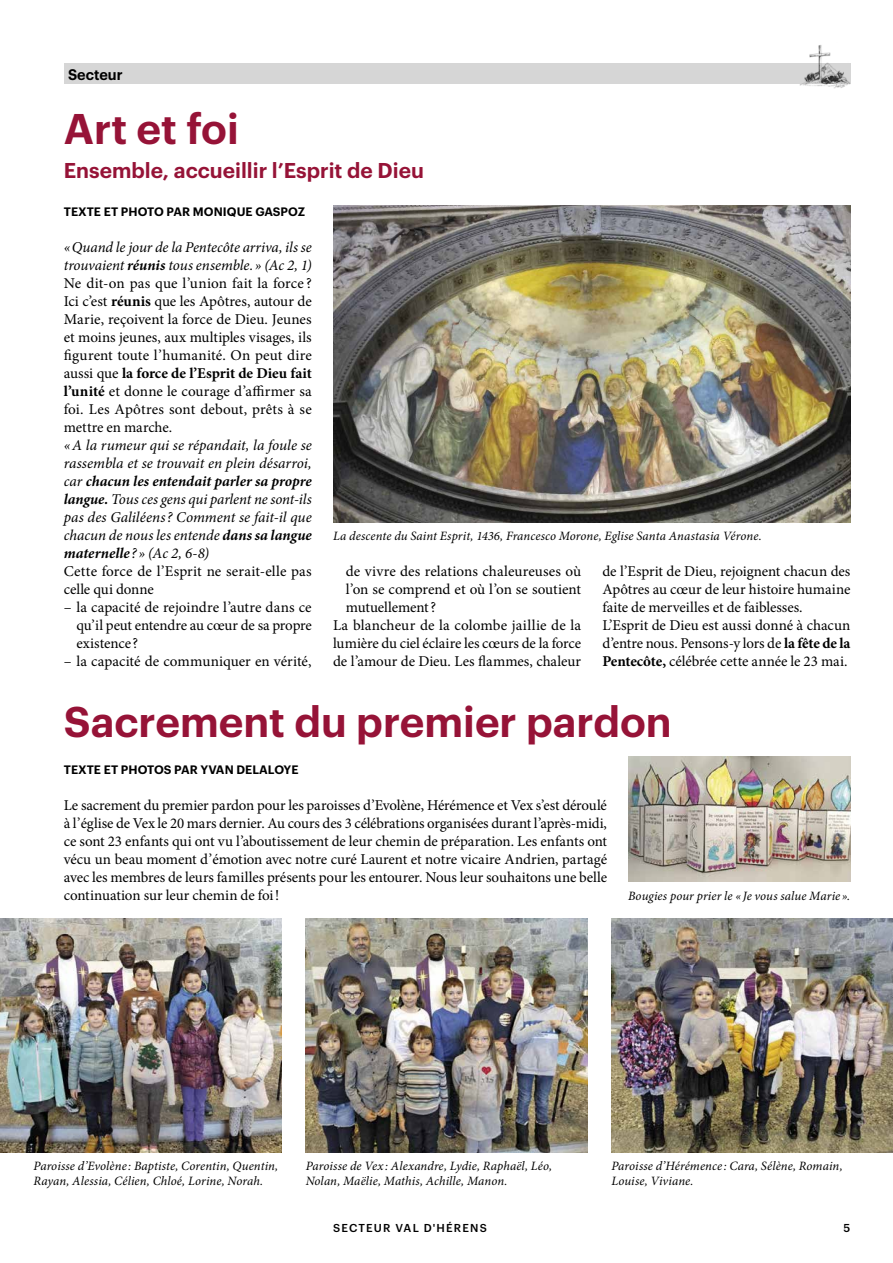
<style>
.page{position:relative;width:893px;height:1263px;background:#fff}
.page>*{position:absolute;margin:0;border:0;box-sizing:border-box;transform-origin:0 0}
.t1{font:600 42px "Graphik";color:#961337}
.t2{font:600 21px "Graphik";color:#961337}
.t3{font:15px/18px "Minion Pro";letter-spacing:-.005em;color:#000;text-align:justify}
.t4{font:italic 15px/18px "Minion Pro";color:#000}
.t5{font:600 15px "Graphik";color:#000;scale:.96 1}
.t6{font:italic 12.75px/15px "Minion Pro";letter-spacing:.005em;color:#000}
.t7{font:600 12px "Graphik";letter-spacing:.005em;color:#000}
.t8{font:500 11.25px "Graphik";letter-spacing:.105em;color:#000}
.s1{font-style:italic}
.s2{font-weight:700;font-style:italic}
.s3{font-weight:700}
.s4{font-style:normal}
</style>
<div class="page">
<div style="left:64px;top:64px;width:786px;height:20px;background:#d6d6d6"></div>
<img style="left:796px;top:45px;width:55px;height:44px">
<img style="left:333px;top:205px;width:517px;height:317px">
<img style="left:0;top:918px;width:282px;height:234px">
<img style="left:306px;top:918px;width:281px;height:234px">
<img style="left:611px;top:918px;width:282px;height:234px">
<img style="left:628px;top:756px;width:222px;height:126px">
<p class="t5" style="left:68px;top:63px;width:58px">Secteur</p>
<h1 class="t1" style="left:64px;top:97px;width:177px">Art et foi</h1>
<h2 class="t2" style="left:64px;top:155px;width:362px">Ensemble, accueillir l’Esprit de Dieu</h2>
<p class="t7" style="left:64px;top:202px;width:243px">TEXTE ET PHOTO PAR MONIQUE GASPOZ</p>
<p class="t3" style="left:64px;top:238px;width:250px"><span class="s1">«Quand le jour de la Pentecôte arriva, ils se trouvaient</span> <span class="s2">réunis</span> <span class="s1">tous ensemble.» (Ac 2, 1)<br></span>Ne dit-on pas que l’union fait la force ?<br>Ici c’est <span class="s3">réunis</span> que les Apôtres, autour de Marie, reçoivent la force de Dieu. Jeunes et moins jeunes, aux multiples visages, ils figurent toute l’humanité. On peut dire aussi que <span class="s3">la force de l’Esprit de Dieu fait l’unité</span> et donne le courage d’affirmer sa foi. Les Apôtres sont debout, prêts à se mettre en marche.</p>
<p class="t4" style="left:64px;top:436px;width:250px">«A la rumeur qui se répandait, la foule se rassembla et se trouvait en plein désarroi, car <span class="s3">chacun les entendait parler sa propre langue.</span> Tous ces gens qui parlent ne sont-ils pas des Galiléens? Comment se fait-il que chacun de nous les entende <span class="s3">dans sa langue maternelle</span>?» (Ac 2, 6-8)<br><span class="s4">Cette force de l’Esprit ne serait-elle pas celle qui donne</span></p>
<p class="t3" style="left:77px;top:598px;width:237px;text-indent:-13px">– la capacité de rejoindre l’autre dans ce qu’il peut entendre au cœur de sa propre existence?</p>
<p class="t3" style="left:64px;top:652px;width:249px">– la capacité de communiquer en vérité,</p>
<p class="t6" style="left:333px;top:528px;width:430px">La descente du Saint Esprit, 1436, Francesco Morone, Eglise Santa Anastasia Vérone.</p>
<p class="t3" style="left:346px;top:562px;width:237px">de vivre des relations chaleureuses où</p>
<p class="t3" style="left:346px;top:580px;width:237px">l’on se comprend et où l’on se soutient</p>
<p class="t3" style="left:346px;top:598px;width:92px">mutuellement?</p>
<p class="t3" style="left:333px;top:616px;width:250px">La blancheur de la colombe jaillie de la</p>
<p class="t3" style="left:333px;top:634px;width:249px">lumière du ciel éclaire les cœurs de la force</p>
<p class="t3" style="left:333px;top:652px;width:250px">de l’amour de Dieu. Les flammes, chaleur</p>
<p class="t3" style="left:602px;top:562px;width:250px;text-align:left">de l’Esprit de Dieu, rejoignent chacun des Apôtres au cœur de leur histoire humaine faite de merveilles et de faiblesses.<br>L’Esprit de Dieu est aussi donné à chacun d’entre nous. Pensons-y lors de <span class="s3">la fête de la Pentecôte,</span> célébrée cette année le 23 mai.</p>
<h1 class="t1" style="left:64px;top:689px;width:609px">Sacrement du premier pardon</h1>
<p class="t7" style="left:64px;top:760px;width:236px">TEXTE ET PHOTOS PAR YVAN DELALOYE</p>
<p class="t3" style="left:64px;top:796px;width:545px">Le sacrement du premier pardon pour les paroisses d’Evolène, Hérémence et Vex s’est déroulé à l’église de Vex le 20 mars dernier. Au cours des 3 célébrations organisées durant l’après-midi, ce sont 23 enfants qui ont vu l’aboutissement de leur chemin de préparation. Les enfants ont vécu un beau moment d’émotion avec notre curé Laurent et notre vicaire Andrien, partagé avec les membres de leurs familles présents pour les entourer. Nous leur souhaitons une belle continuation sur leur chemin de foi!</p>
<p class="t6" style="left:628px;top:888px;width:223px">Bougies pour prier le «Je vous salue Marie».</p>
<p class="t6" style="left:34px;top:1158px;width:246px">Paroisse d’Evolène: Baptiste, Corentin, Quentin,<br>Rayan, Alessia, Célien, Chloé, Lorine, Norah.</p>
<p class="t6" style="left:306px;top:1158px;width:248px">Paroisse de Vex: Alexandre, Lydie, Raphaël, Léo,<br>Nolan, Maëlie, Mathis, Achille, Manon.</p>
<p class="t6" style="left:611px;top:1158px;width:233px">Paroisse d’Hérémence: Cara, Sélène, Romain,<br>Louise, Viviane.</p>
<p class="t8" style="left:333px;top:1219px;width:155px">SECTEUR VAL D'HÉRENS</p>
<p class="t8" style="left:844px;top:1219px;width:8px">5</p>
</div>
